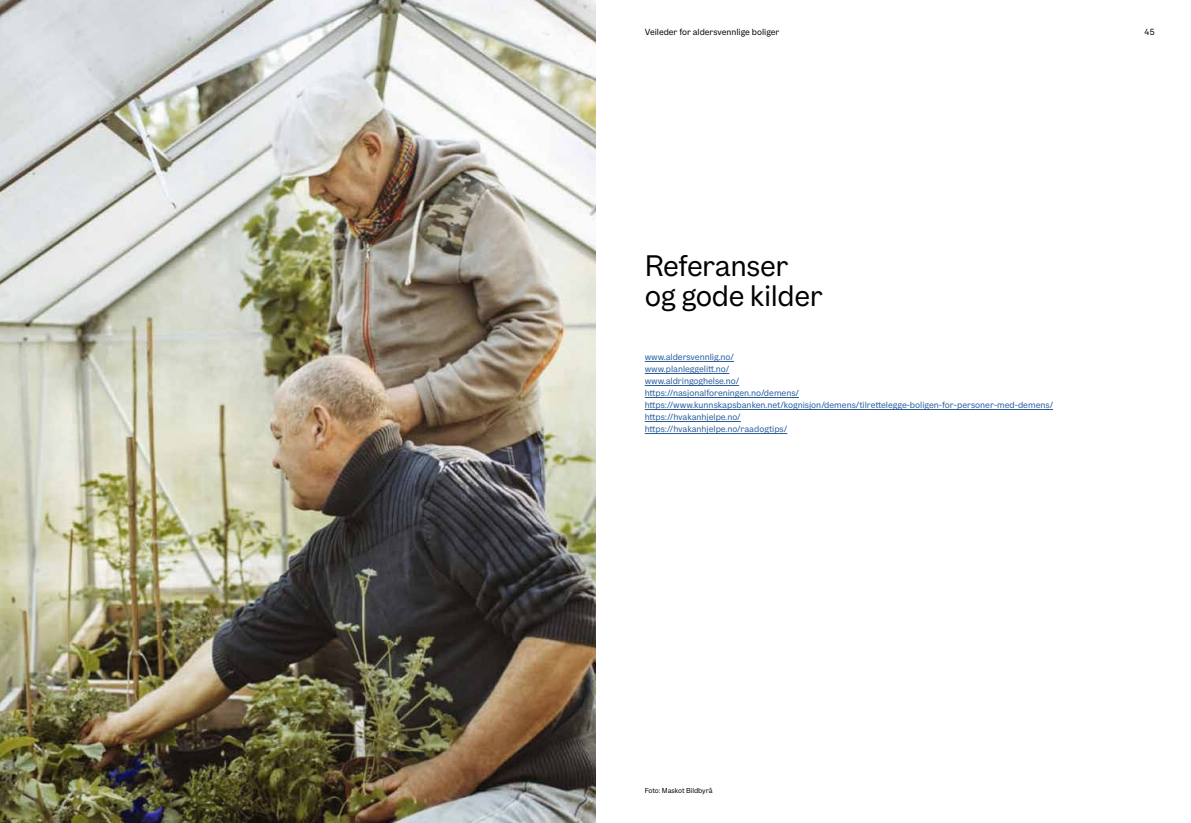
<style>
.page{position:relative;width:1191px;height:823px;background:#fff}
.page>*{position:absolute;margin:0;border:0;box-sizing:border-box;transform-origin:0 0}
.t1{font:30px/30px "OBOS Text";letter-spacing:-.01em;color:#000}
.t2{font:9.1px/12px "OBOS Text";color:#275b9b}
.t3{font:9px "OBOS Text";color:#000}
.t4{font:7.2px "OBOS Text";color:#000}
</style>
<div class="page">
<img style="left:0;top:0;width:595px;height:822px">
<hr style="left:644px;top:361px;width:90px;height:1px;background:#275b9b">
<hr style="left:644px;top:373px;width:85px;height:1px;background:#275b9b">
<hr style="left:644px;top:385px;width:95px;height:1px;background:#275b9b">
<hr style="left:644px;top:397px;width:155px;height:1px;background:#275b9b">
<hr style="left:644px;top:409px;width:409px;height:1px;background:#275b9b">
<hr style="left:644px;top:421px;width:97px;height:1px;background:#275b9b">
<hr style="left:644px;top:433px;width:143px;height:1px;background:#275b9b">
<p class="t3" style="left:644px;top:26px;width:136px">Veileder for aldersvennlige boliger</p>
<p class="t3" style="left:1144px;top:26px;width:12px">45</p>
<h1 class="t1" style="left:644px;top:251px;width:180px">Referanser og gode kilder</h1>
<p class="t2" style="left:644px;top:351px;width:410px">www.aldersvennlig.no/<br>www.planleggelitt.no/<br>www.aldringoghelse.no/<br>https://nasjonalforeningen.no/demens/ https://www.kunnskapsbanken.net/kognisjon/demens/tilrettelegge-boligen-for-personer-med-demens/ https://hvakanhjelpe.no/<br>https://hvakanhjelpe.no/raadogtips/</p>
<p class="t4" style="left:644px;top:785px;width:70px">Foto: Maskot Bildbyrå</p>
</div>
